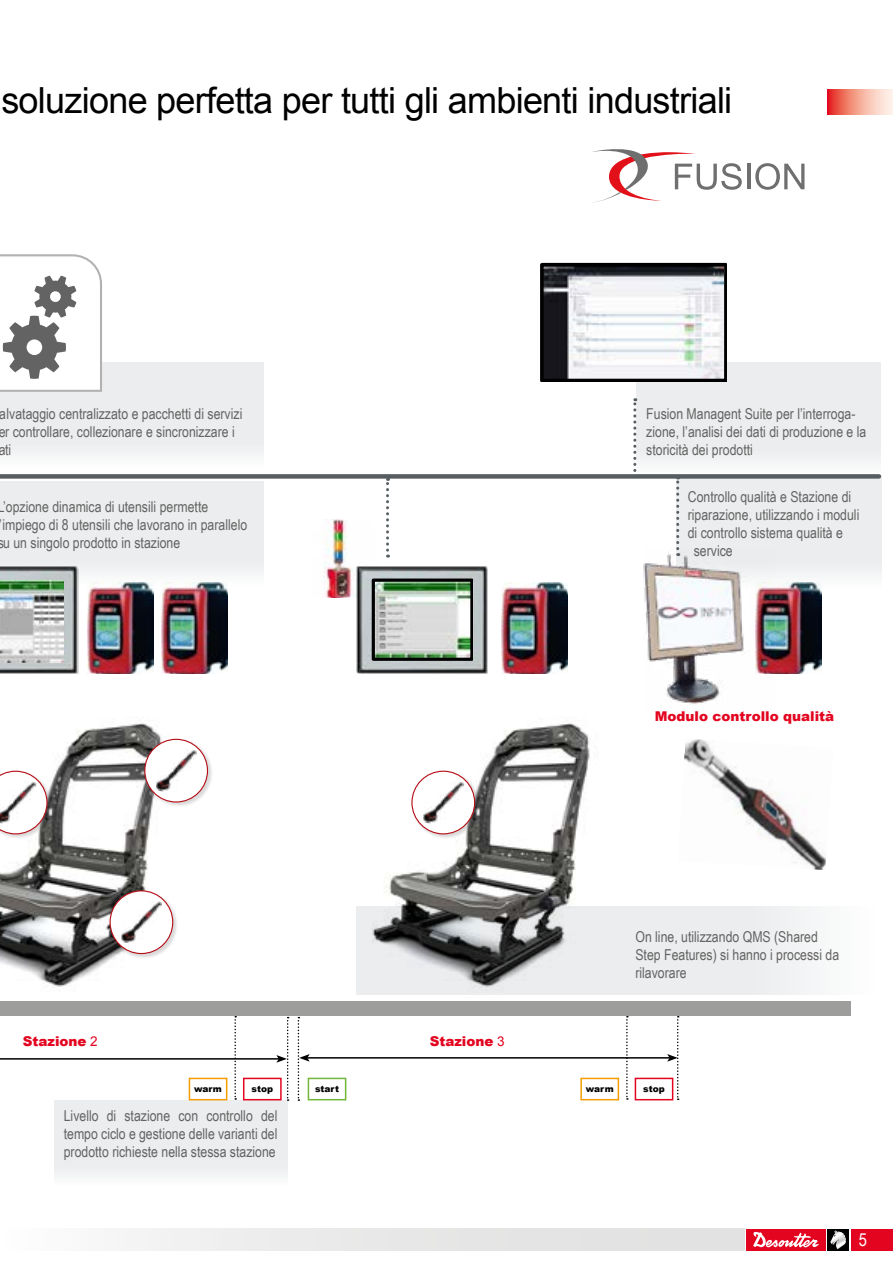
<style>
.page{position:relative;width:893px;height:1263px;background:#fff}
.page>*{position:absolute;margin:0;border:0;box-sizing:border-box;transform-origin:0 0}
.t1{font:36px "Arial";letter-spacing:-.02em;color:#000}
.t2{font:18px "Arial Narrow";color:#fff}
.t3{font:15px/18px "Arial Narrow";color:#646363}
.t4{font:900 13.5px "Arial";color:#e30520}
.t5{font:900 9px "Arial";color:#000}
.s1{font-weight:400}
</style>
<div class="page">
<svg style="left:827px;top:89px;width:66px;height:26px;background:#f39d90"></svg>
<div style="left:850px;top:1229px;width:43px;height:21px;background:#e30520"></div>
<div style="left:0;top:1229px;width:745px;height:21px;background:linear-gradient(to right,#f9f9f9,#ddd)"></div>
<div style="left:827px;top:1229px;width:22px;height:21px;background:#000"></div>
<div style="left:746px;top:1229px;width:80px;height:21px;background:#e30520"></div>
<svg style="left:753px;top:1231px;width:66px;height:16px"></svg>
<svg style="left:830px;top:1230px;width:16px;height:19px"></svg>
<div style="left:55px;top:1101px;width:233px;height:85px;background:#ebedee"></div>
<img style="left:324px;top:520px;width:32px;height:78px">
<div style="left:0;top:362px;width:264px;height:106px;background:#ebedee"></div>
<div style="left:636px;top:362px;width:245px;height:114px;background:#ebedee"></div>
<div style="left:0;top:481px;width:263px;height:104px;background:#ebedee"></div>
<div style="left:356px;top:906px;width:520px;height:89px;background:#ebedee"></div>
<div style="left:676px;top:478px;width:205px;height:110px;background:#ebedee"></div>
<svg style="left:0;top:254px;width:102px;height:138px"></svg>
<svg style="left:633px;top:398px;width:3px;height:74px"></svg>
<img style="left:643px;top:548px;width:132px;height:156px">
<svg style="left:676px;top:479px;width:3px;height:77px"></svg>
<img style="left:545px;top:268px;width:177px;height:109px">
<div style="left:540px;top:263px;width:187px;height:119px;border:4px solid #000"></div>
<img style="left:356px;top:566px;width:132px;height:108px">
<img style="left:0;top:566px;width:78px;height:108px">
<img style="left:502px;top:582px;width:66px;height:92px">
<img style="left:755px;top:582px;width:66px;height:92px">
<img style="left:87px;top:582px;width:66px;height:92px">
<img style="left:162px;top:582px;width:66px;height:92px">
<img style="left:0;top:580px;width:64px;height:82px">
<img style="left:684px;top:739px;width:142px;height:131px">
<div style="left:0;top:1001px;width:850px;height:15px;background:#9d9d9c"></div>
<div style="left:243px;top:1078px;width:39px;height:22px;border:2px solid #e30520"></div>
<div style="left:635px;top:1078px;width:38px;height:22px;border:2px solid #e30520"></div>
<div style="left:189px;top:1078px;width:38px;height:22px;border:2px solid #f59c00"></div>
<div style="left:580px;top:1078px;width:39px;height:22px;border:2px solid #f59c00"></div>
<div style="left:308px;top:1078px;width:38px;height:22px;border:2px solid #72b73a"></div>
<img style="left:376px;top:582px;width:93px;height:74px">
<div style="left:372px;top:578px;width:101px;height:82px;border:3px solid #000"></div>
<div style="left:0;top:474px;width:879px;height:5px;background:#575e62"></div>
<svg style="left:386px;top:478px;width:3px;height:80px"></svg>
<svg style="left:234px;top:1016px;width:2px;height:84px"></svg>
<svg style="left:626px;top:1016px;width:2px;height:84px"></svg>
<hr style="left:0;top:1058px;width:279px;height:1px;background:#000">
<svg style="left:276px;top:1017px;width:13px;height:84px"></svg>
<hr style="left:307px;top:1057px;width:362px;height:1px;background:#000">
<svg style="left:298px;top:1017px;width:12px;height:84px"></svg>
<svg style="left:667px;top:1016px;width:12px;height:84px"></svg>
<img style="left:0;top:723px;width:161px;height:264px">
<img style="left:372px;top:723px;width:218px;height:264px">
<div style="left:0;top:770px;width:52px;height:69px;background:#000;opacity:.15"></div>
<svg style="left:0;top:771px;width:48px;height:63px"></svg>
<div style="left:144px;top:738px;width:69px;height:69px;background:#000;opacity:.15"></div>
<div style="left:145px;top:739px;width:62px;height:63px;background:#fff;border-radius:50%"></div>
<img style="left:155px;top:746px;width:42px;height:49px">
<div style="left:144px;top:739px;width:64px;height:63px;border:1px solid #b60e17;border-radius:50%"></div>
<div style="left:109px;top:890px;width:69px;height:69px;background:#000;opacity:.15"></div>
<div style="left:110px;top:891px;width:63px;height:62px;background:#fff;border-radius:50%"></div>
<img style="left:121px;top:897px;width:41px;height:50px">
<div style="left:110px;top:890px;width:63px;height:64px;border:1px solid #b60e17;border-radius:50%"></div>
<div style="left:411px;top:770px;width:69px;height:69px;background:#000;opacity:.15"></div>
<div style="left:412px;top:771px;width:63px;height:63px;background:#fff;border-radius:50%"></div>
<img style="left:423px;top:778px;width:41px;height:49px">
<div style="left:411px;top:771px;width:64px;height:63px;border:1px solid #b60e17;border-radius:50%"></div>
<hr style="left:747px;top:164px;width:3px;height:25px;background:#706f6f">
<svg style="left:755px;top:163px;width:49px;height:27px"></svg>
<svg style="left:592px;top:149px;width:150px;height:54px"></svg>
<h1 class="t1" style="left:1px;top:77px;width:732px">soluzione perfetta per tutti gli ambienti industriali</h1>
<p class="t3" style="left:-2px;top:405px;width:246px">alvataggio centralizzato e pacchetti di servizi er controllare, collezionare e sincronizzare i ati</p>
<p class="t3" style="left:-3px;top:497px;width:252px">L’opzione dinamica di utensili permette ’impiego di 8 utensili che lavorano in parallelo su un singolo prodotto in stazione</p>
<p class="t4" style="left:23px;top:1031px;width:76px">Stazione <span class="s1">2</span></p>
<p class="t4" style="left:430px;top:1031px;width:77px">Stazione <span class="s1">3</span></p>
<p class="t3" style="left:646px;top:405px;width:222px">Fusion Managent Suite per l’interroga&shy;zione, l’analisi dei dati di produzione e la storicità dei prodotti</p>
<p class="t3" style="left:688px;top:487px;width:165px">Controllo qualità e Stazione di</p>
<p class="t3" style="left:688px;top:505px;width:173px">riparazione, utilizzando i moduli</p>
<p class="t3" style="left:688px;top:523px;width:157px">di controllo sistema qualità e</p>
<p class="t3" style="left:694px;top:541px;width:40px">service</p>
<p class="t4" style="left:655px;top:706px;width:181px">Modulo controllo qualità</p>
<p class="t3" style="left:635px;top:927px;width:205px">On line, utilizzando QMS (Shared<br>Step Features) si hanno i processi da rilavorare</p>
<p class="t5" style="left:194px;top:1082px;width:29px">warm</p>
<p class="t5" style="left:252px;top:1082px;width:23px">stop</p>
<p class="t5" style="left:315px;top:1082px;width:25px">start</p>
<p class="t5" style="left:586px;top:1082px;width:29px">warm</p>
<p class="t5" style="left:643px;top:1082px;width:23px">stop</p>
<p class="t3" style="left:64px;top:1106px;width:215px;text-align:justify">Livello di stazione con controllo del tempo ciclo e gestione delle varianti del prodotto richieste nella stessa stazione</p>
<p class="t2" style="left:859px;top:1227px;width:10px">5</p>
</div>
